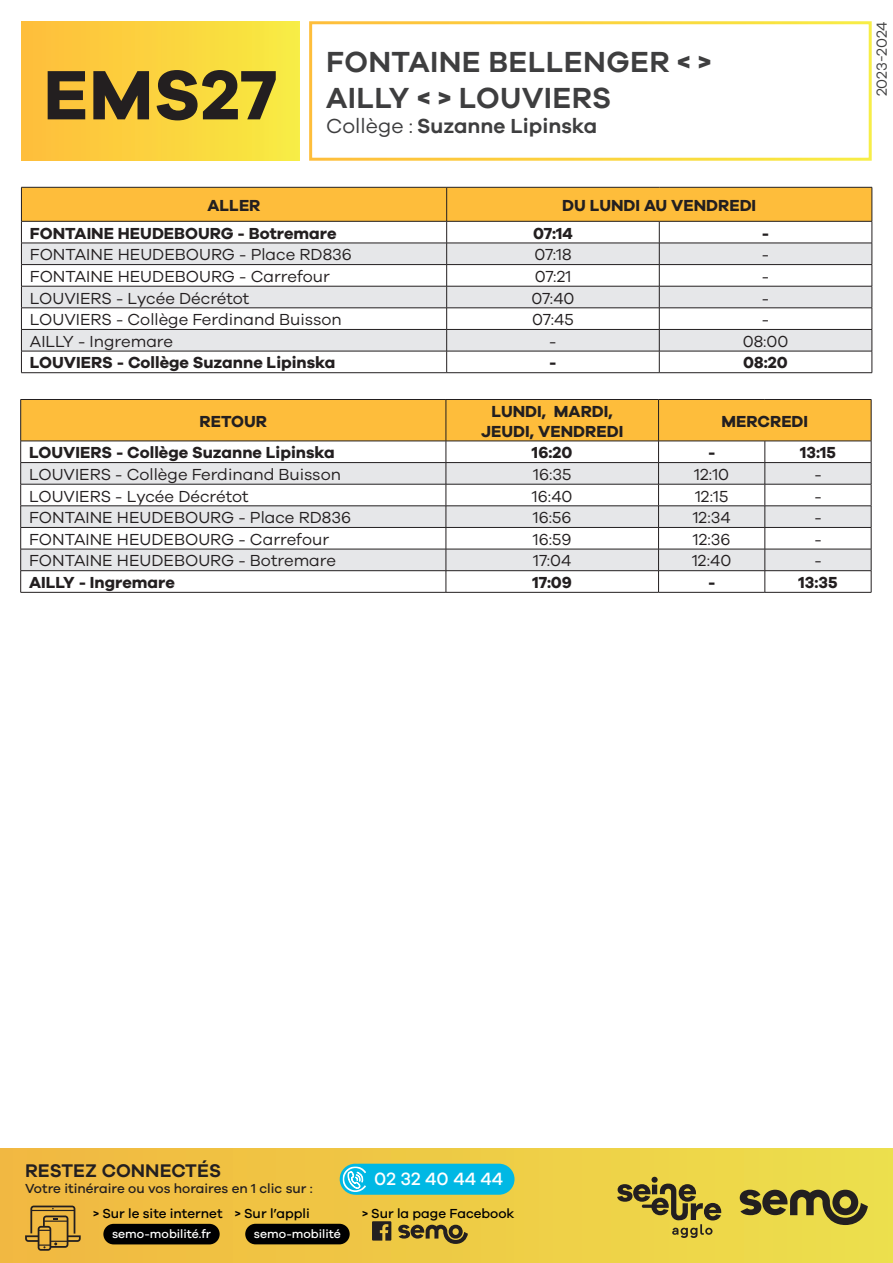
<style>
.page{position:relative;width:893px;height:1263px;background:#fff}
.page>*{position:absolute;margin:0;border:0;box-sizing:border-box;transform-origin:0 0}
.t1{font:700 72px "Galano Grotesque";letter-spacing:.005em;color:#231f20}
.t2{font:600 30px/36px "Galano Grotesque";letter-spacing:.01em;color:#3e3e3f}
.t3{font:600 21px "Galano Grotesque";color:#3e3e3f}
.t4{font:600 18.9px "Galano Grotesque";color:#231f20}
.t5{font:500 18.3px "Galano Grotesque";color:#fff}
.t6{font:16.5px "Galano Grotesque";color:#231f20}
.t7{font:700 16.5px/19.8px "Galano Grotesque";color:#231f20;text-align:center}
.t8{font:15px "Galano Grotesque";color:#3e3e3f}
.t9{font:500 13.5px "Galano Grotesque";color:#000001}
.t10{font:500 13.5px "Galano Grotesque";color:#231f20}
.t11{font:500 12.3px "Galano Grotesque";color:#fff}
.s1{font-weight:400}
</style>
<div class="page">
<div style="left:0;top:1148px;width:893px;height:115px;background:linear-gradient(to right,#f0b640,#ecdf4c)"></div>
<svg style="left:617px;top:1177px;width:104px;height:61px;background:#b5a23d"></svg>
<svg style="left:740px;top:1190px;width:128px;height:35px;background:#8b8036"></svg>
<div style="left:344px;top:1164px;width:170px;height:31px;background:#00b8e4;border-radius:16px"></div>
<div style="left:340px;top:1164px;width:31px;height:31px;background:#00b8e4;border-radius:50%"></div>
<svg style="left:343px;top:1166px;width:23px;height:26px"></svg>
<svg style="left:25px;top:1205px;width:56px;height:46px;background:#bc9238"></svg>
<div style="left:103px;top:1224px;width:117px;height:20px;background:#000001;border-radius:10px"></div>
<div style="left:245px;top:1224px;width:105px;height:20px;background:#000001;border-radius:10px"></div>
<svg style="left:372px;top:1221px;width:19px;height:19px"></svg>
<svg style="left:398px;top:1225px;width:70px;height:19px"></svg>
<div style="left:309px;top:21px;width:563px;height:140px;border:3px solid #fff"></div>
<div style="left:21px;top:21px;width:278px;height:139px;background:linear-gradient(to right,#ffbd3b,#f8eb43)"></div>
<svg style="left:21px;top:187px;width:852px;height:185px"></svg>
<hr style="left:21px;top:372px;width:426px;height:1px;background:#231f20">
<hr style="left:447px;top:372px;width:212px;height:1px;background:#231f20">
<hr style="left:659px;top:372px;width:213px;height:1px;background:#231f20">
<svg style="left:20px;top:399px;width:852px;height:193px"></svg>
<hr style="left:21px;top:592px;width:425px;height:1px;background:#231f20">
<hr style="left:446px;top:592px;width:212px;height:1px;background:#231f20">
<hr style="left:658px;top:592px;width:107px;height:1px;background:#231f20">
<hr style="left:765px;top:592px;width:106px;height:1px;background:#231f20">
<h1 class="t1" style="left:43px;top:51px;width:235px">EMS27</h1>
<h2 class="t2" style="left:326px;top:43px;width:386px">FONTAINE BELLENGER &lt; &gt;<br>AILLY &lt; &gt; LOUVIERS</h2>
<p class="t3" style="left:326px;top:113px;width:273px"><span class="s1">Collège :</span> Suzanne Lipinska</p>
<p class="t7" style="left:208px;top:195px;width:54px">ALLER</p>
<p class="t7" style="left:562px;top:195px;width:195px">DU LUNDI AU VENDREDI</p>
<p class="t7" style="left:30px;top:223px;width:308px">FONTAINE HEUDEBOURG - Botremare</p>
<p class="t7" style="left:533px;top:223px;width:41px">07:14</p>
<p class="t7" style="left:762px;top:223px;width:9px">-</p>
<p class="t6" style="left:30px;top:245px;width:323px">FONTAINE HEUDEBOURG - Place RD836</p>
<p class="t6" style="left:534px;top:245px;width:39px">07:18</p>
<p class="t6" style="left:762px;top:245px;width:9px">-</p>
<p class="t6" style="left:30px;top:266px;width:302px">FONTAINE HEUDEBOURG - Carrefour</p>
<p class="t6" style="left:535px;top:266px;width:38px">07:21</p>
<p class="t6" style="left:762px;top:266px;width:9px">-</p>
<p class="t6" style="left:30px;top:288px;width:221px">LOUVIERS - Lycée Décrétot</p>
<p class="t6" style="left:531px;top:288px;width:45px">07:40</p>
<p class="t6" style="left:762px;top:288px;width:9px">-</p>
<p class="t6" style="left:30px;top:310px;width:313px">LOUVIERS - Collège Ferdinand Buisson</p>
<p class="t6" style="left:532px;top:310px;width:43px">07:45</p>
<p class="t6" style="left:762px;top:310px;width:9px">-</p>
<p class="t6" style="left:30px;top:331px;width:145px">AILLY - Ingremare</p>
<p class="t6" style="left:549px;top:331px;width:9px">-</p>
<p class="t6" style="left:743px;top:331px;width:47px">08:00</p>
<p class="t7" style="left:30px;top:352px;width:307px">LOUVIERS - Collège Suzanne Lipinska</p>
<p class="t7" style="left:549px;top:352px;width:9px">-</p>
<p class="t7" style="left:743px;top:352px;width:46px">08:20</p>
<p class="t7" style="left:200px;top:411px;width:69px">RETOUR</p>
<p class="t7" style="left:481px;top:401px;width:144px">LUNDI, MARDI,<br>JEUDI, VENDREDI</p>
<p class="t7" style="left:721px;top:411px;width:88px">MERCREDI</p>
<p class="t7" style="left:29px;top:442px;width:307px">LOUVIERS - Collège Suzanne Lipinska</p>
<p class="t7" style="left:532px;top:442px;width:42px">16:20</p>
<p class="t7" style="left:708px;top:442px;width:9px">-</p>
<p class="t7" style="left:800px;top:442px;width:37px">13:15</p>
<p class="t6" style="left:29px;top:464px;width:313px">LOUVIERS - Collège Ferdinand Buisson</p>
<p class="t6" style="left:533px;top:464px;width:40px">16:35</p>
<p class="t6" style="left:694px;top:464px;width:36px">12:10</p>
<p class="t6" style="left:814px;top:464px;width:9px">-</p>
<p class="t6" style="left:29px;top:486px;width:221px">LOUVIERS - Lycée Décrétot</p>
<p class="t6" style="left:532px;top:486px;width:42px">16:40</p>
<p class="t6" style="left:695px;top:486px;width:35px">12:15</p>
<p class="t6" style="left:814px;top:486px;width:9px">-</p>
<p class="t6" style="left:29px;top:508px;width:323px">FONTAINE HEUDEBOURG - Place RD836</p>
<p class="t6" style="left:533px;top:508px;width:40px">16:56</p>
<p class="t6" style="left:693px;top:508px;width:40px">12:34</p>
<p class="t6" style="left:814px;top:508px;width:9px">-</p>
<p class="t6" style="left:29px;top:529px;width:302px">FONTAINE HEUDEBOURG - Carrefour</p>
<p class="t6" style="left:533px;top:529px;width:40px">16:59</p>
<p class="t6" style="left:693px;top:529px;width:39px">12:36</p>
<p class="t6" style="left:814px;top:529px;width:9px">-</p>
<p class="t6" style="left:29px;top:551px;width:308px">FONTAINE HEUDEBOURG - Botremare</p>
<p class="t6" style="left:533px;top:551px;width:40px">17:04</p>
<p class="t6" style="left:692px;top:551px;width:41px">12:40</p>
<p class="t6" style="left:814px;top:551px;width:9px">-</p>
<p class="t7" style="left:29px;top:572px;width:147px">AILLY - Ingremare</p>
<p class="t7" style="left:532px;top:572px;width:41px">17:09</p>
<p class="t7" style="left:708px;top:572px;width:9px">-</p>
<p class="t7" style="left:798px;top:572px;width:41px">13:35</p>
<p class="t8" style="left:873px;top:96px;width:77px;rotate:-90deg">2023-2024</p>
<p class="t4" style="left:25px;top:1159px;width:198px">RESTEZ CONNECTÉS</p>
<p class="t10" style="left:25px;top:1180px;width:289px">Votre itinéraire ou vos horaires en 1 clic sur :</p>
<p class="t9" style="left:93px;top:1205px;width:131px">&gt; Sur le site internet</p>
<p class="t11" style="left:112px;top:1227px;width:100px">semo-mobilité.fr</p>
<p class="t9" style="left:235px;top:1205px;width:76px">&gt; Sur l’appli</p>
<p class="t11" style="left:254px;top:1227px;width:88px">semo-mobilité</p>
<p class="t5" style="left:374px;top:1168px;width:130px">02 32 40 44 44</p>
<p class="t9" style="left:362px;top:1205px;width:154px">&gt; Sur la page Facebook</p>
</div>
